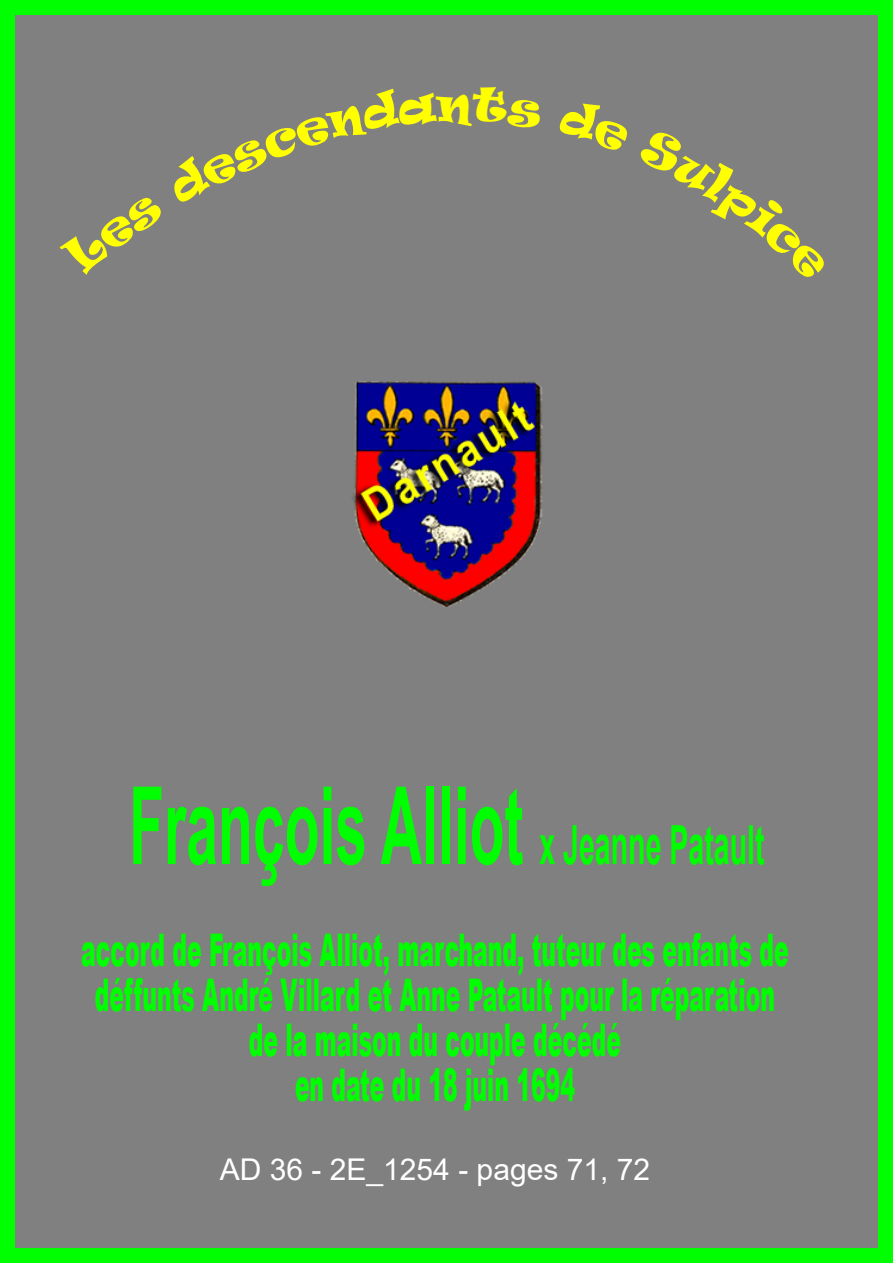
<style>
.page{position:relative;width:893px;height:1263px;background:#808080}
.page>*{position:absolute;margin:0;border:0;box-sizing:border-box;transform-origin:0 0}
.t1{font:700 108px "Arial";color:#0f0;scale:.53 1}
.t2{font:900 45px/45px "Arial";color:#0f0;text-align:center;scale:.49 1}
.t3{font:30px "Arial";color:#fff}
.s1{font-size:54px}
</style>
<div class="page">
<img style="left:352px;top:381px;width:190px;height:226px">
<img style="left:351px;top:400px;width:183px;height:129px">
<img style="left:359px;top:400px;width:177px;height:122px">
<div style="left:59px;top:86px;width:483px;height:191px;background:#808080"></div>
<div style="left:558px;top:96px;width:72px;height:57px;background:#808080"></div>
<div style="left:637px;top:127px;width:191px;height:155px;background:#808080"></div>
<h1 class="t1" style="left:129px;top:785px;width:1200px">François Alliot <span class="s1">x Jeanne Patault</span></h1>
<p class="t2" style="left:81px;top:932px;width:1446px">accord de François Alliot, marchand, tuteur des enfants de déffunts André Villard et Anne Patault pour la réparation de la maison du couple décédé<br>en date du 18 juin 1694</p>
<p class="t3" style="left:220px;top:1158px;width:432px">AD 36 - 2E_1254 - pages 71, 72</p>
</div>
